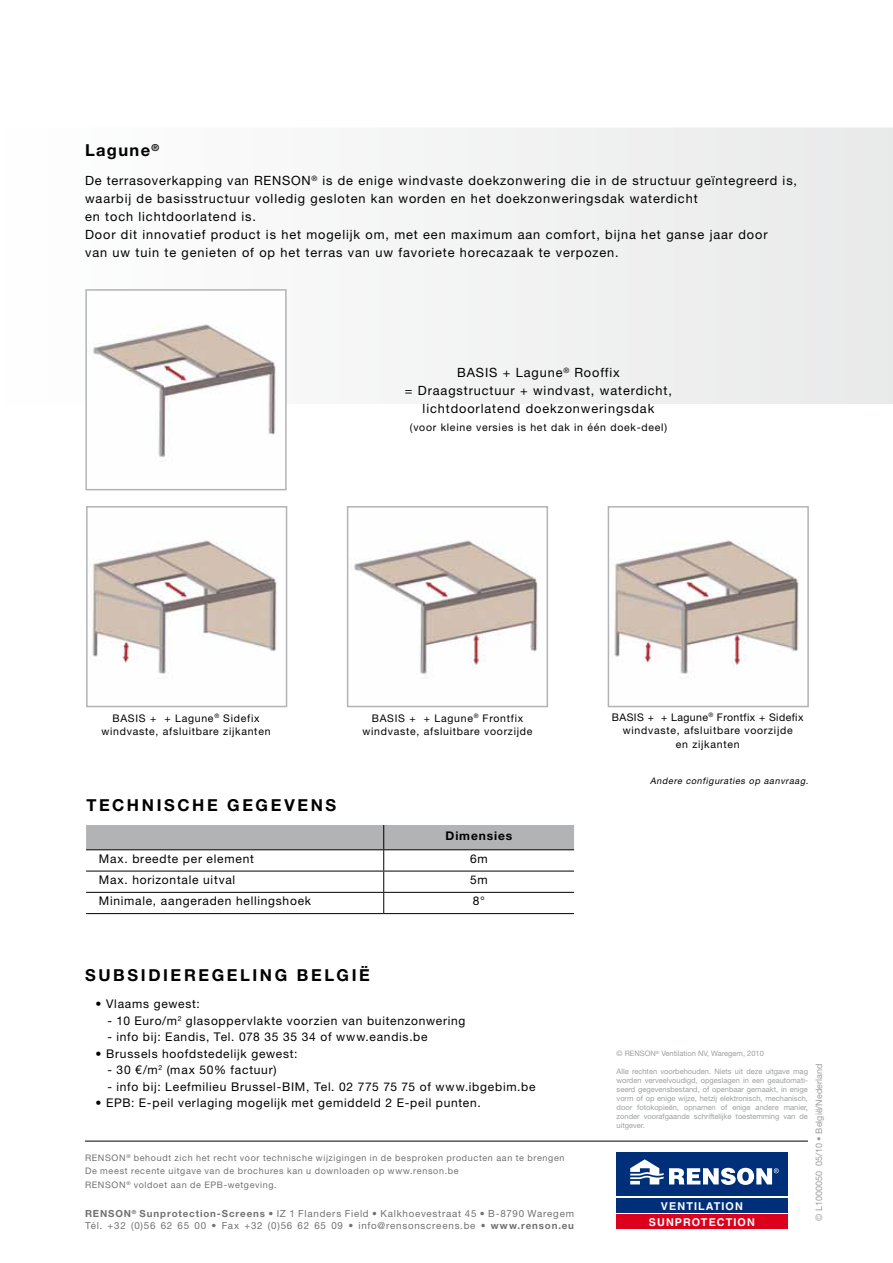
<style>
.page{position:relative;width:893px;height:1263px;background:#fff}
.page>*{position:absolute;margin:0;border:0;box-sizing:border-box;transform-origin:0 0}
.t1{font:700 16.5px "Helvetica Neue LT Std";letter-spacing:.16em;color:#000}
.t2{font:12.75px/18px "Helvetica Neue LT Std";letter-spacing:.07em;color:#000}
.t3{font:12px "Helvetica Neue LT Std";letter-spacing:.065em;color:#000}
.t4{font:700 12px "Helvetica Neue LT Std";letter-spacing:.075em;color:#000}
.t5{font:700 10.8px/16.8px "Helvetica LT Std";letter-spacing:.1em;color:#fff;text-align:center}
.t6{font:10.5px/13.5px "Helvetica Neue LT Std";letter-spacing:.07em;color:#000;text-align:center}
.t7{font:9.75px/11.7px "Helvetica Neue LT Std";letter-spacing:.08em;color:#707172}
.t8{font:9px/13.5px "Helvetica Neue LT Std";letter-spacing:.07em;color:#707172}
.t9{font:9px "Helvetica Neue LT Std";color:#9c9e9f}
.t10{font:italic 9px "Helvetica Neue LT Std";color:#000}
.t11{font:7.5px/9px "Helvetica Neue LT Std";color:#9c9e9f;text-align:justify}
.s1{font-weight:700}
</style>
<div class="page">
<div style="left:410px;top:128px;width:483px;height:276px;background:#efeff0"></div>
<hr style="left:85px;top:1141px;width:723px;height:1px;background:#000">
<div style="left:617px;top:1152px;width:171px;height:43px;background:#002f79"></div>
<svg style="left:630px;top:1159px;width:149px;height:26px"></svg>
<div style="left:617px;top:1198px;width:171px;height:14px;background:#002f79"></div>
<div style="left:617px;top:1214px;width:171px;height:15px;background:#db001b"></div>
<img style="left:92px;top:540px;width:185px;height:139px">
<div style="left:86px;top:506px;width:201px;height:201px;border:2px solid #b1b3b4"></div>
<img style="left:614px;top:540px;width:185px;height:139px">
<div style="left:608px;top:506px;width:201px;height:201px;border:2px solid #b1b3b4"></div>
<img style="left:93px;top:324px;width:183px;height:137px">
<div style="left:85px;top:289px;width:202px;height:201px;border:2px solid #b1b3b4"></div>
<img style="left:354px;top:540px;width:184px;height:134px">
<div style="left:347px;top:506px;width:201px;height:201px;border:2px solid #b1b3b4"></div>
<hr style="left:384px;top:913px;width:190px;height:1px;background:#000">
<hr style="left:86px;top:913px;width:298px;height:1px;background:#000">
<svg style="left:86px;top:825px;width:488px;height:88px"></svg>
<hr style="left:86px;top:849px;width:298px;height:1px;background:#000">
<hr style="left:384px;top:849px;width:190px;height:1px;background:#000">
<p class="t1" style="left:85px;top:140px;width:76px">Lagune<sup>®</sup></p>
<p class="t2" style="left:85px;top:171px;width:714px">De terrasoverkapping van RENSON<sup>®</sup> is de enige windvaste doekzonwering die in de structuur geïntegreerd is, waarbij de basisstructuur volledig gesloten kan worden en het doekzonweringsdak waterdicht<br>en toch lichtdoorlatend is.<br>Door dit innovatief product is het mogelijk om, met een maximum aan comfort, bijna het ganse jaar door<br>van uw tuin te genieten of op het terras van uw favoriete horecazaak te verpozen.</p>
<p class="t2" style="left:405px;top:363px;width:269px;text-align:center">BASIS + Lagune<sup>®</sup> Rooffix<br>= Draagstructuur + windvast, waterdicht, lichtdoorlatend doekzonweringsdak</p>
<p class="t6" style="left:410px;top:421px;width:259px">(voor kleine versies is het dak in één doek-deel)</p>
<p class="t6" style="left:102px;top:711px;width:171px">BASIS + + Lagune<sup>®</sup> Sidefix windvaste, afsluitbare zijkanten</p>
<p class="t6" style="left:362px;top:711px;width:171px">BASIS + + Lagune<sup>®</sup> Frontfix windvaste, afsluitbare voorzijde</p>
<p class="t6" style="left:612px;top:710px;width:193px">BASIS + + Lagune<sup>®</sup> Frontfix + Sidefix windvaste, afsluitbare voorzijde<br>en zijkanten</p>
<p class="t1" style="left:86px;top:795px;width:251px">TECHNISCHE GEGEVENS</p>
<p class="t4" style="left:445px;top:828px;width:68px">Dimensies</p>
<p class="t3" style="left:99px;top:851px;width:157px">Max. breedte per element</p>
<p class="t3" style="left:470px;top:851px;width:19px">6m</p>
<p class="t3" style="left:99px;top:872px;width:138px">Max. horizontale uitval</p>
<p class="t3" style="left:470px;top:872px;width:19px">5m</p>
<p class="t3" style="left:99px;top:894px;width:214px">Minimale, aangeraden hellingshoek</p>
<p class="t3" style="left:473px;top:894px;width:14px">8°</p>
<p class="t1" style="left:85px;top:965px;width:286px">SUBSIDIEREGELIN G BELGIË</p>
<p class="t3" style="left:96px;top:997px;width:106px">• Vlaams gewest:</p>
<p class="t3" style="left:107px;top:1013px;width:360px">- 10 Euro/m<sup>2</sup> glasoppervlakte voorzien van buitenzonwering</p>
<p class="t3" style="left:107px;top:1030px;width:322px">- info bij: Eandis, Tel. 078 35 35 34 of www.eandis.be</p>
<p class="t3" style="left:96px;top:1046px;width:204px">• Brussels hoofdstedelijk gewest:</p>
<p class="t3" style="left:107px;top:1063px;width:171px">- 30 €/m<sup>2</sup> (max 50% factuur)</p>
<p class="t3" style="left:107px;top:1079px;width:430px">- info bij: Leefmilieu Brussel-BIM, Tel. 02 775 75 75 of www.ibgebim.be</p>
<p class="t3" style="left:96px;top:1096px;width:387px">• EPB: E-peil verlaging mogelijk met gemiddeld 2 E-peil punten.</p>
<p class="t8" style="left:85px;top:1150px;width:481px">RENSON<sup>®</sup> behoudt zich het recht voor technische wijzigingen in de besproken producten aan te brengen<br>De meest recente uitgave van de brochures kan u downloaden op www.renson.be<br>RENSON<sup>®</sup> voldoet aan de EPB-wetgeving.</p>
<p class="t7" style="left:85px;top:1208px;width:491px"><span class="s1">Renson</span><sup>®</sup> <span class="s1">Sunprotection-Screens</span> • IZ 1 Flanders Field • Kalkhoevestraat 45 • B-8790 Waregem<br>Tél. +32 (0)56 62 65 00 • Fax +32 (0)56 62 65 09 • info@rensonscreens.be • <span class="s1">www.renson.eu</span></p>
<p class="t10" style="left:650px;top:775px;width:162px">Andere configuraties op aanvraag.</p>
<p class="t11" style="left:617px;top:1049px;width:20px">© Renson</p>
<p class="t11" style="left:656px;top:1049px;width:110px"><sup>®</sup> Ventilation NV, Waregem, 2010</p>
<p class="t11" style="left:617px;top:1067px;width:193px">Alle rechten voorbehouden. Niets uit deze uitgave mag worden verveelvoudigd, opgeslagen in een geautomati&shy;seerd gegevensbestand, of openbaar gemaakt, in enige vorm of op enige wijze, hetzij elektronisch, mechanisch, door fotokopieën, opnamen of enige andere manier, zonder voorafgaande schriftelijke toestemming van de uitgever.</p>
<p class="t9" style="left:814px;top:1221px;width:158px;rotate:-90deg">© L1000050 05/10 • België/Nederland</p>
<p class="t5" style="left:649px;top:1197px;width:108px">VENTILATION<br>SUNPROTECTION</p>
</div>
